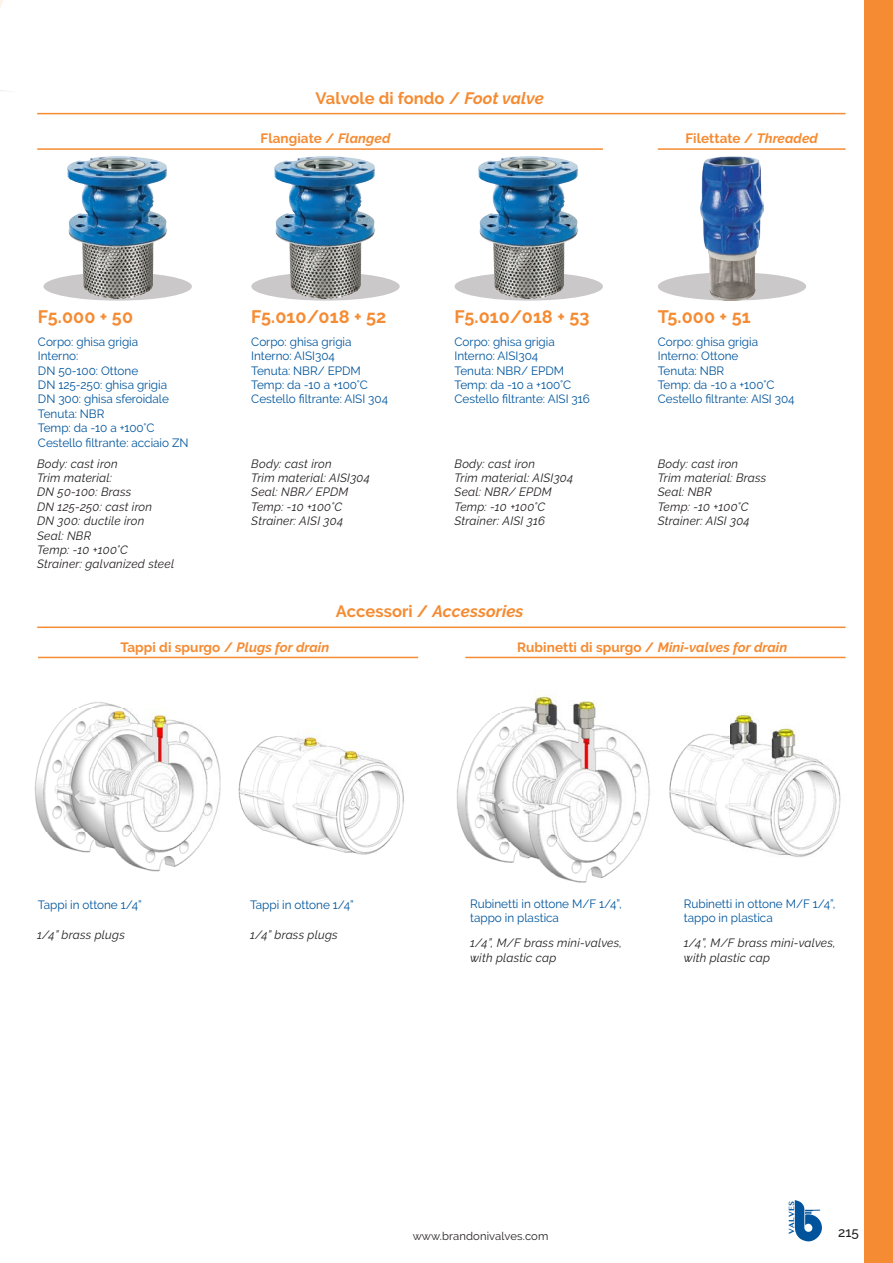
<style>
.page{position:relative;width:893px;height:1263px;background:#fff}
.page>*{position:absolute;margin:0;border:0;box-sizing:border-box;transform-origin:0 0}
.t1{font:700 18px "Raleway";letter-spacing:.005em;color:#f58b32}
.t2{font:700 16.5px "Raleway";letter-spacing:.005em;color:#f58b32}
.t3{font:italic 700 16.5px "Raleway";letter-spacing:.005em;color:#f58b32}
.t4{font:700 13.5px "Raleway";letter-spacing:.005em;color:#f58b32}
.t5{font:italic 700 13.5px "Raleway";letter-spacing:.005em;color:#f58b32}
.t6{font:500 13.5px "Raleway";color:#231f20}
.t7{font:12px/14.4px "Raleway";color:#01559d}
.t8{font:italic 12px/14.4px "Raleway";letter-spacing:.02em;color:#231f20}
.t9{font:11.25px "Raleway";letter-spacing:.01em;color:#231f20}
.t10{font:700 7.8px "Lao MN";color:#01549b}
.s1{font-style:italic}
.s2{font-style:normal}
</style>
<div class="page">
<svg style="left:794px;top:1200px;width:28px;height:41px"></svg>
<div style="left:864px;top:0;width:29px;height:1263px;background:#f58b32"></div>
<svg style="left:0;top:0;width:10px;height:92px"></svg>
<img style="left:34px;top:702px;width:187px;height:170px">
<div style="left:43px;top:272px;width:149px;height:29px;background:#cac8c8;border-radius:50%"></div>
<hr style="left:37px;top:148px;width:566px;height:2px;background:#f58b32">
<div style="left:455px;top:272px;width:148px;height:29px;background:#cac8c8;border-radius:50%"></div>
<div style="left:251px;top:272px;width:149px;height:29px;background:#cac8c8;border-radius:50%"></div>
<img style="left:67px;top:156px;width:100px;height:142px">
<img style="left:275px;top:156px;width:100px;height:142px">
<img style="left:478px;top:156px;width:100px;height:142px">
<div style="left:658px;top:272px;width:148px;height:29px;background:#cac8c8;border-radius:50%"></div>
<img style="left:700px;top:156px;width:63px;height:145px">
<hr style="left:658px;top:148px;width:188px;height:2px;background:#f58b32">
<hr style="left:37px;top:113px;width:809px;height:1px;background:#f58b32">
<hr style="left:37px;top:626px;width:809px;height:2px;background:#f58b32">
<hr style="left:38px;top:657px;width:380px;height:1px;background:#f58b32">
<hr style="left:465px;top:657px;width:381px;height:1px;background:#f58b32">
<img style="left:238px;top:730px;width:166px;height:125px">
<img style="left:456px;top:695px;width:194px;height:188px">
<img style="left:669px;top:712px;width:172px;height:145px">
<p class="t2" style="left:316px;top:88px;width:230px">Valvole di fondo / <span class="s1">Foot valve</span></p>
<p class="t4" style="left:261px;top:131px;width:131px">Flangiate / <span class="s1">Flanged</span></p>
<p class="t4" style="left:685px;top:131px;width:134px">Filettate / <span class="s1">Threaded</span></p>
<p class="t1" style="left:38px;top:306px;width:97px">F5.000 + 50</p>
<p class="t7" style="left:38px;top:334px;width:102px">Corpo: ghisa grigia</p>
<p class="t7" style="left:38px;top:349px;width:42px">Interno:</p>
<p class="t7" style="left:38px;top:363px;width:102px">DN 50-100: Ottone</p>
<p class="t7" style="left:38px;top:377px;width:131px">DN 125-250: ghisa grigia</p>
<p class="t7" style="left:38px;top:392px;width:133px">DN 300: ghisa sferoidale</p>
<p class="t7" style="left:38px;top:406px;width:68px">Tenuta: NBR</p>
<p class="t7" style="left:38px;top:421px;width:118px">Temp: da -10 a +100°C</p>
<p class="t7" style="left:38px;top:435px;width:152px">Cestello filtrante: acciaio ZN</p>
<p class="t8" style="left:37px;top:456px;width:82px">Body: cast iron</p>
<p class="t8" style="left:37px;top:470px;width:76px">Trim material:</p>
<p class="t8" style="left:37px;top:485px;width:96px">DN 50-100: Brass</p>
<p class="t8" style="left:37px;top:499px;width:116px">DN 125-250: cast iron</p>
<p class="t8" style="left:37px;top:514px;width:109px">DN 300: ductile iron</p>
<p class="t8" style="left:37px;top:528px;width:55px">Seal: NBR</p>
<p class="t8" style="left:37px;top:542px;width:92px">Temp: -10 +100°C</p>
<p class="t8" style="left:37px;top:557px;width:138px">Strainer: galvanized steel</p>
<p class="t1" style="left:251px;top:306px;width:137px">F5.010/018 + 52</p>
<p class="t7" style="left:251px;top:334px;width:102px">Corpo: ghisa grigia</p>
<p class="t7" style="left:251px;top:349px;width:85px">Interno: AISI304</p>
<p class="t7" style="left:251px;top:363px;width:111px">Tenuta: NBR/ EPDM</p>
<p class="t7" style="left:251px;top:377px;width:118px">Temp: da -10 a +100°C</p>
<p class="t7" style="left:251px;top:392px;width:138px">Cestello filtrante: AISI 304</p>
<p class="t8" style="left:251px;top:456px;width:82px">Body: cast iron</p>
<p class="t8" style="left:251px;top:470px;width:120px">Trim material: AISI304</p>
<p class="t8" style="left:251px;top:485px;width:99px">Seal: NBR/ EPDM</p>
<p class="t8" style="left:251px;top:499px;width:92px">Temp: -10 +100°C</p>
<p class="t8" style="left:251px;top:514px;width:93px">Strainer: AISI 304</p>
<p class="t1" style="left:455px;top:306px;width:136px">F5.010/018 + 53</p>
<p class="t7" style="left:455px;top:334px;width:102px">Corpo: ghisa grigia</p>
<p class="t7" style="left:455px;top:349px;width:85px">Interno: AISI304</p>
<p class="t7" style="left:455px;top:363px;width:111px">Tenuta: NBR/ EPDM</p>
<p class="t7" style="left:455px;top:377px;width:118px">Temp: da -10 a +100°C</p>
<p class="t7" style="left:455px;top:392px;width:137px">Cestello filtrante: AISI 316</p>
<p class="t8" style="left:455px;top:456px;width:82px">Body: cast iron</p>
<p class="t8" style="left:455px;top:470px;width:120px">Trim material: AISI304</p>
<p class="t8" style="left:455px;top:485px;width:99px">Seal: NBR/ EPDM</p>
<p class="t8" style="left:455px;top:499px;width:92px">Temp: -10 +100°C</p>
<p class="t8" style="left:455px;top:514px;width:92px">Strainer: AISI 316</p>
<p class="t3" style="left:336px;top:602px;width:189px"><span class="s2">Accessori /</span> Accessories</p>
<p class="t1" style="left:658px;top:306px;width:94px">T5.000 + 51</p>
<p class="t7" style="left:658px;top:334px;width:102px">Corpo: ghisa grigia</p>
<p class="t7" style="left:658px;top:349px;width:82px">Interno: Ottone</p>
<p class="t7" style="left:658px;top:363px;width:68px">Tenuta: NBR</p>
<p class="t7" style="left:658px;top:377px;width:118px">Temp: da -10 a +100°C</p>
<p class="t7" style="left:658px;top:392px;width:138px">Cestello filtrante: AISI 304</p>
<p class="t8" style="left:658px;top:456px;width:82px">Body: cast iron</p>
<p class="t8" style="left:658px;top:470px;width:110px">Trim material: Brass</p>
<p class="t8" style="left:658px;top:485px;width:55px">Seal: NBR</p>
<p class="t8" style="left:658px;top:499px;width:92px">Temp: -10 +100°C</p>
<p class="t8" style="left:658px;top:514px;width:93px">Strainer: AISI 304</p>
<p class="t4" style="left:120px;top:640px;width:210px">Tappi di spurgo / <span class="s1">Plugs for drain</span></p>
<p class="t5" style="left:517px;top:640px;width:271px"><span class="s2">Rubinetti di spurgo /</span> Mini-valves for drain</p>
<p class="t7" style="left:38px;top:898px;width:105px">Tappi in ottone 1/4”</p>
<p class="t8" style="left:37px;top:927px;width:89px">1/4” brass plugs</p>
<p class="t7" style="left:250px;top:898px;width:105px">Tappi in ottone 1/4”</p>
<p class="t8" style="left:250px;top:927px;width:89px">1/4” brass plugs</p>
<p class="t7" style="left:470px;top:896px;width:153px">Rubinetti in ottone M/F 1/4”, tappo in plastica</p>
<p class="t8" style="left:470px;top:936px;width:153px">1/4”, M/F brass mini-valves, with plastic cap</p>
<p class="t7" style="left:684px;top:896px;width:153px">Rubinetti in ottone M/F 1/4”, tappo in plastica</p>
<p class="t8" style="left:684px;top:936px;width:153px">1/4”, M/F brass mini-valves, with plastic cap</p>
<p class="t10" style="left:787px;top:1233px;width:34px;rotate:-90deg">VALVES</p>
<p class="t9" style="left:413px;top:1229px;width:137px">www.brandonivalves.com</p>
<p class="t6" style="left:838px;top:1225px;width:22px">215</p>
</div>
